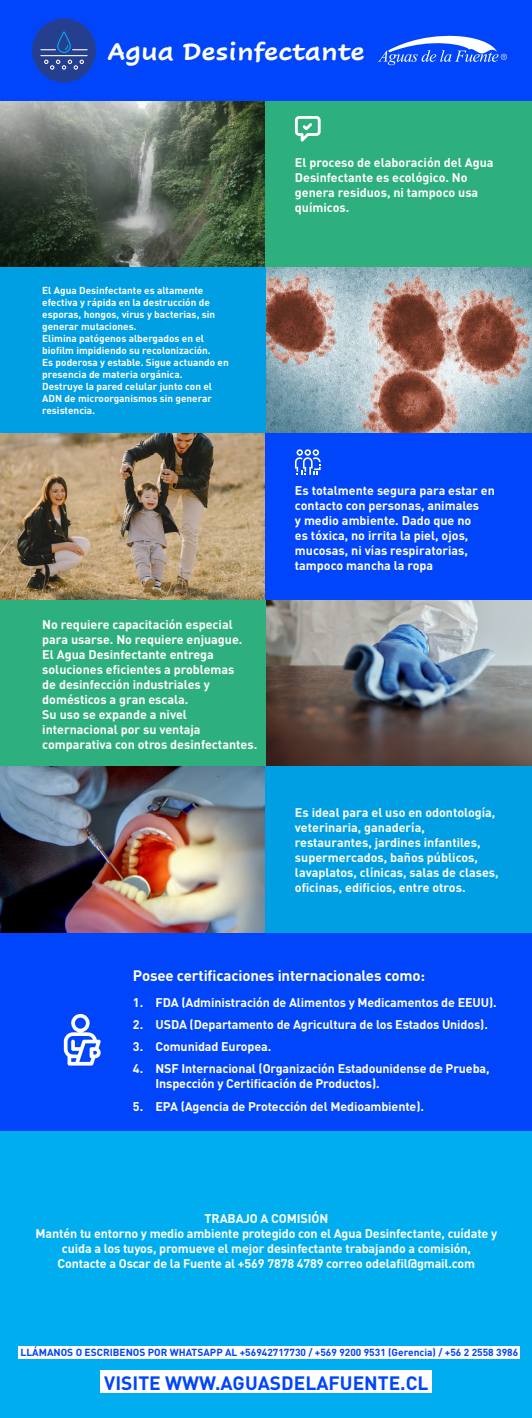
<style>
.page{position:relative;width:532px;height:1418px;background:#fff}
.page>*{position:absolute;margin:0;border:0;box-sizing:border-box;transform-origin:0 0}
.t1{font:700 24.62px "Cavolini";color:#fff}
.t2{font:700 19.12px "DIN";color:#0045f9}
.t3{font:700 15px "DIN";letter-spacing:-.01em;color:#fff}
.t4{font:700 12.5px/15px "DIN";letter-spacing:-.005em;color:#fff}
.t5{font:700 10.12px "DIN";color:#0045f9}
.t6{font:700 10px/12px "DIN";color:#fff}
</style>
<div class="page">
<div style="left:0;top:0;width:531px;height:101px;background:#0045f9"></div>
<svg style="left:378px;top:35px;width:129px;height:30px"></svg>
<div style="left:0;top:932px;width:531px;height:485px;background:#0045f9"></div>
<img style="left:0;top:101px;width:266px;height:166px">
<div style="left:266px;top:101px;width:265px;height:166px;background:#2eaf7e"></div>
<div style="left:32px;top:19px;width:64px;height:63px;background:#253f8e;border-radius:50%"></div>
<svg style="left:40px;top:31px;width:48px;height:39px"></svg>
<img style="left:266px;top:267px;width:265px;height:167px">
<div style="left:0;top:267px;width:266px;height:167px;background:#009ee3"></div>
<img style="left:0;top:434px;width:266px;height:166px">
<div style="left:266px;top:434px;width:265px;height:166px;background:#0045f9"></div>
<img style="left:266px;top:600px;width:265px;height:166px">
<div style="left:0;top:600px;width:266px;height:166px;background:#2eaf7e"></div>
<img style="left:0;top:766px;width:266px;height:166px">
<div style="left:266px;top:766px;width:265px;height:166px;background:#009ee3"></div>
<svg style="left:64px;top:1013px;width:37px;height:52px"></svg>
<svg style="left:295px;top:116px;width:25px;height:26px"></svg>
<svg style="left:295px;top:449px;width:25px;height:26px"></svg>
<div style="left:0;top:1131px;width:531px;height:286px;background:#00aeef"></div>
<div style="left:19px;top:1346px;width:501px;height:12px;background:#fff"></div>
<div style="left:101px;top:1370px;width:331px;height:23px;background:#fff"></div>
<p class="t1" style="left:108px;top:33px;width:258px">Agua Desinfectante</p>
<p class="t6" style="left:42px;top:284px;width:174px">El Agua Desinfectante es altamente efectiva y rápida en la destrucción de esporas, hongos, virus y bacterias, sin generar mutaciones.</p>
<p class="t6" style="left:42px;top:332px;width:188px">Elimina patógenos albergados en el biofilm impidiendo su recolonización.<br>Es poderosa y estable. Sigue actuando en presencia de materia orgánica.</p>
<p class="t6" style="left:42px;top:380px;width:171px;text-align:justify">Destruye la pared celular junto con el ADN de microorganismos sin generar resistencia.</p>
<p class="t4" style="left:42px;top:616px;width:202px">No requiere capacitación especial para usarse. No requiere enjuague.</p>
<p class="t4" style="left:42px;top:646px;width:194px">El Agua Desinfectante entrega soluciones eficientes a problemas de desinfección industriales y domésticos a gran escala.</p>
<p class="t4" style="left:42px;top:706px;width:216px">Su uso se expande a nivel internacional por su ventaja comparativa con otros desinfectantes.</p>
<p class="t4" style="left:295px;top:154px;width:200px">El proceso de elaboración del Agua<br>Desinfectante es ecológico. No genera residuos, ni tampoco usa químicos.</p>
<p class="t4" style="left:295px;top:482px;width:201px">Es totalmente segura para estar en contacto con personas, animales<br>y medio ambiente. Dado que no<br>es tóxica, no irrita la piel, ojos, mucosas, ni vías respiratorias, tampoco mancha la ropa</p>
<p class="t4" style="left:295px;top:804px;width:205px">Es ideal para el uso en odontología, veterinaria, ganadería, restaurantes, jardines infantiles, supermercados, baños públicos, lavaplatos, clínicas, salas de clases, oficinas, edificios, entre otros.</p>
<p class="t3" style="left:133px;top:966px;width:293px">Posee certificaciones internacionales como:</p>
<p class="t4" style="left:133px;top:994px;width:365px">1. FDA (Administración de Alimentos y Medicamentos de EEUU).</p>
<p class="t4" style="left:133px;top:1016px;width:356px">2. USDA (Departamento de Agricultura de los Estados Unidos).</p>
<p class="t4" style="left:133px;top:1038px;width:140px">3. Comunidad Europea.</p>
<p class="t4" style="left:155px;top:1060px;width:335px;text-indent:-22px">4. NSF Internacional (Organización Estadounidense de Prueba,<br>Inspección y Certificación de Productos).</p>
<p class="t4" style="left:133px;top:1097px;width:292px">5. EPA (Agencia de Protección del Medioambiente).</p>
<p class="t4" style="left:204px;top:1210px;width:125px">TRABAJO A COMISIÓN</p>
<p class="t4" style="left:36px;top:1225px;width:463px;text-align:center">Mantén tu entorno y medio ambiente protegido con el Agua Desinfectante, cuídate y cuida a los tuyos, promueve el mejor desinfectante trabajando a comisión,</p>
<p class="t4" style="left:58px;top:1255px;width:419px">Contacte a Oscar de la Fuente al +569 7878 4789 correo odelafil@gmail.com</p>
<p class="t5" style="left:21px;top:1346px;width:499px">LLÁMANOS O ESCRIBENOS POR WHATSAPP AL +56942717730 / +569 9200 9531 (Gerencia) / +56 2 2558 3986</p>
<p class="t2" style="left:104px;top:1370px;width:326px">VISITE WWW.AGUASDELAFUENTE.CL</p>
</div>
